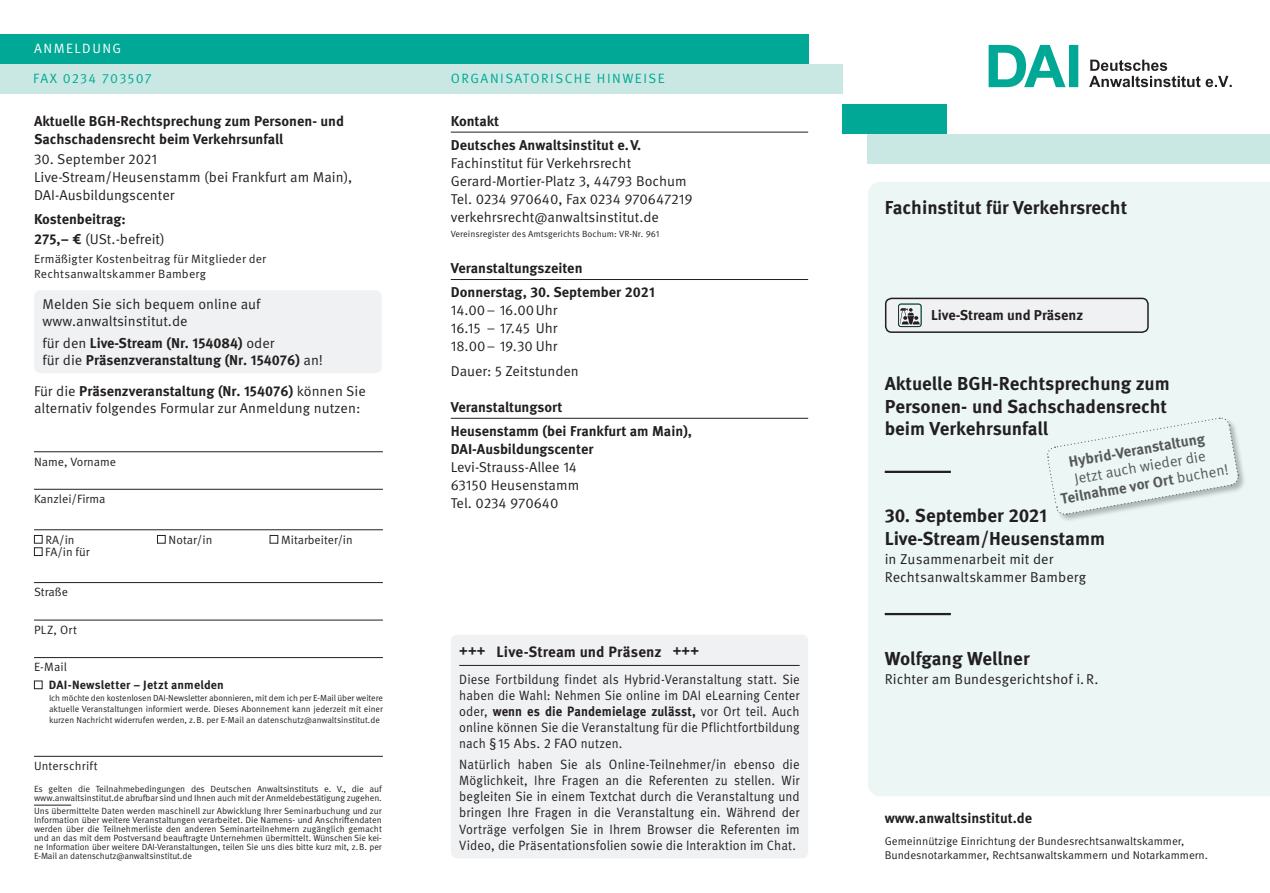
<style>
.page{position:relative;width:1270px;height:893px;background:#fff}
.page>*{position:absolute;margin:0;border:0;box-sizing:border-box;transform-origin:0 0}
.t1{font:700 18.75px/22.5px "Meta OT";letter-spacing:-.005em;color:#231f20}
.t2{font:700 15px "Meta OT";color:#57585a}
.t3{font:700 15px "Meta OT";letter-spacing:.005em;color:#231f20}
.t4{font:15px "Meta OT Norm";color:#57585a}
.t5{font:14.25px/18px "Meta OT Norm";color:#231f20}
.t6{font:700 14.25px/24.5px "Meta OT";color:#231f20}
.t7{font:13.5px/16.2px "Meta OT Norm";letter-spacing:.005em;color:#231f20;scale:.93 1}
.t8{font:700 13.5px "Meta OT";letter-spacing:.005em;color:#231f20;scale:.93 1}
.t9{font:13.5px "Meta OT Norm";letter-spacing:.11em;color:#00a895}
.t10{font:13.5px "Meta OT Norm";letter-spacing:.11em;color:#fff}
.t11{font:12px/14.4px "Meta OT Norm";letter-spacing:.005em;color:#231f20}
.t12{font:700 12px "Meta OT";letter-spacing:.015em;color:#231f20}
.t13{font:11.25px/13.5px "Meta OT Norm";color:#231f20}
.t14{font:9px/9px "Meta OT Norm";letter-spacing:-.01em;color:#231f20}
.t15{font:8.85px/10.6px "Meta OT Norm";color:#231f20;text-align:justify}
.s1{font-family:"Meta OT";font-weight:700}
.s2{font-family:"Meta OT Norm";font-weight:400}
.s3{font-size:13.5px}
</style>
<div class="page">
<div style="left:0;top:64px;width:842px;height:30px;background:#c9e8e4"></div>
<svg style="left:988px;top:45px;width:90px;height:42px"></svg>
<div style="left:868px;top:182px;width:401px;height:614px;background:#ebf6f5"></div>
<div style="left:867px;top:134px;width:402px;height:30px;background:#c9e8e4"></div>
<div style="left:0;top:34px;width:808px;height:30px;background:#00a895"></div>
<div style="left:842px;top:104px;width:104px;height:30px;background:#00a895"></div>
<hr style="left:450px;top:132px;width:358px;height:1px;background:#231f20">
<hr style="left:450px;top:279px;width:358px;height:1px;background:#231f20">
<hr style="left:450px;top:418px;width:358px;height:1px;background:#231f20">
<svg style="left:1089px;top:60px;width:142px;height:27px"></svg>
<hr style="left:884px;top:471px;width:66px;height:2px;background:#231f20">
<hr style="left:884px;top:613px;width:66px;height:2px;background:#231f20">
<hr style="left:34px;top:805px;width:37px;height:1px;background:#231f20">
<div style="left:885px;top:298px;width:262px;height:34px;background:#f0f1f2;border-radius:6px"></div>
<div style="left:884px;top:298px;width:264px;height:35px;border:2px solid #231f20;border-radius:6px"></div>
<svg style="left:898px;top:304px;width:23px;height:23px"></svg>
<div style="left:34px;top:290px;width:348px;height:83px;background:#f0f1f2;border-radius:6px"></div>
<hr style="left:34px;top:451px;width:349px;height:1px;background:#231f20">
<hr style="left:34px;top:489px;width:349px;height:1px;background:#231f20">
<hr style="left:34px;top:529px;width:349px;height:1px;background:#231f20">
<hr style="left:34px;top:582px;width:349px;height:1px;background:#231f20">
<hr style="left:34px;top:620px;width:349px;height:1px;background:#231f20">
<hr style="left:34px;top:657px;width:349px;height:1px;background:#231f20">
<hr style="left:34px;top:756px;width:349px;height:1px;background:#231f20">
<div style="left:34px;top:535px;width:9px;height:9px;border:1px solid #231f20"></div>
<div style="left:157px;top:535px;width:9px;height:9px;border:1px solid #231f20"></div>
<div style="left:270px;top:535px;width:8px;height:9px;border:1px solid #231f20"></div>
<div style="left:34px;top:547px;width:9px;height:9px;border:1px solid #231f20"></div>
<div style="left:34px;top:681px;width:9px;height:8px;border:1px solid #231f20"></div>
<div style="left:450px;top:635px;width:358px;height:223px;background:#f0f1f2;border-radius:6px"></div>
<hr style="left:459px;top:665px;width:340px;height:1px;background:#231f20">
<div style="left:1047px;top:418px;width:199px;height:105px;background:#231f20;opacity:.3"></div>
<svg style="left:1046px;top:417px;width:192px;height:98px;background:#e7f1f0"></svg>
<h3 class="t10" style="left:34px;top:40px;width:89px">ANMELDUNG</h3>
<h3 class="t9" style="left:33px;top:70px;width:120px">FAX 0234 703507</h3>
<h3 class="t9" style="left:451px;top:70px;width:215px">ORGANISATORISCHE HINWEISE</h3>
<h3 class="t6" style="left:34px;top:112px;width:311px;line-height:18px">Aktuelle BGH-Rechtsprechung zum Personen- und<br>Sachschadensrecht beim Verkehrsunfall</h3>
<h3 class="t5" style="left:34px;top:150px;width:320px">30. September 2021<br>Live-Stream/Heusenstamm (bei Frankfurt am Main),<br>DAI-Ausbildungscenter</h3>
<h3 class="t6" style="left:34px;top:207px;width:93px">Kostenbeitrag:</h3>
<h3 class="t5" style="left:34px;top:230px;width:132px"><span class="s1">275,– €</span> (USt.-befreit)</h3>
<h3 class="t11" style="left:34px;top:252px;width:233px">Ermäßigter Kostenbeitrag für Mitglieder der<br>Rechtsanwaltskammer Bamberg</h3>
<h3 class="t5" style="left:43px;top:296px;width:219px;line-height:17.1px">Melden Sie sich bequem online auf www.anwaltsinstitut.de</h3>
<h3 class="t6" style="left:43px;top:334px;width:282px;line-height:17.1px"><span class="s2">für den</span> Live-Stream (Nr. 154084) <span class="s2">oder<br>für die</span> Präsenzveranstaltung (Nr. 154076) <span class="s2">an!</span></h3>
<h3 class="t6" style="left:34px;top:379px;width:333px"><span class="s2">Für die</span> Präsenzveranstaltung (Nr. 154076) <span class="s2">können Sie</span></h3>
<h3 class="t5" style="left:34px;top:399px;width:328px">alternativ folgendes Formular zur Anmeldung nutzen:</h3>
<h3 class="t11" style="left:34px;top:454px;width:84px">Name, Vorname</h3>
<h3 class="t11" style="left:34px;top:492px;width:73px">Kanzlei/Firma</h3>
<h3 class="t11" style="left:46px;top:532px;width:31px">RA/in</h3>
<h3 class="t11" style="left:169px;top:532px;width:45px">Notar/in</h3>
<h3 class="t11" style="left:281px;top:532px;width:73px">Mitarbeiter/in</h3>
<h3 class="t11" style="left:45px;top:545px;width:46px">FA/in für</h3>
<h3 class="t11" style="left:34px;top:585px;width:35px">Straße</h3>
<h3 class="t11" style="left:34px;top:623px;width:45px">PLZ, Ort</h3>
<h3 class="t11" style="left:34px;top:660px;width:35px">E-Mail</h3>
<h3 class="t12" style="left:49px;top:678px;width:177px">DAI-Newsletter – Jetzt anmelden</h3>
<p class="t15" style="left:49px;top:693px;width:335px">Ich möchte den kostenlosen DAI-Newsletter abonnieren, mit dem ich per E-Mail über weitere aktuelle Veranstaltungen informiert werde. Dieses Abonnement kann jederzeit mit einer kurzen Nachricht widerrufen werden, z.B. per E-Mail an datenschutz@anwaltsinstitut.de</p>
<h3 class="t11" style="left:34px;top:759px;width:65px">Unterschrift</h3>
<p class="t14" style="left:34px;top:784px;width:349px">Es gelten die Teilnahmebedingungen des Deutschen Anwaltsinstituts e. V., die auf www.anwaltsinstitut.de abrufbar sind und Ihnen auch mit der Anmeldebestätigung zugehen.</p>
<p class="t14" style="left:34px;top:806px;width:349px;text-align:justify">Uns übermittelte Daten werden maschinell zur Abwicklung Ihrer Seminarbuchung und zur Information über weitere Veranstaltungen verarbeitet. Die Namens- und Anschriftendaten werden über die Teilnehmerliste den anderen Seminarteilnehmern zugänglich gemacht und an das mit dem Postversand beauftragte Unternehmen übermittelt. Wünschen Sie kei&shy;ne Information über weitere DAI-Veranstaltungen, teilen Sie uns dies bitte kurz mit, z.B. per E-Mail an datenschutz@anwaltsinstitut.de</p>
<h3 class="t6" style="left:450px;top:109px;width:192px">Kontakt<br>Deutsches Anwaltsinstitut e.V.</h3>
<h3 class="t5" style="left:450px;top:154px;width:243px">Fachinstitut für Verkehrsrecht Gerard-Mortier-Platz 3, 44793 Bochum Tel. 0234 970640, Fax 0234 970647219 verkehrsrecht@anwaltsinstitut.de</h3>
<p class="t14" style="left:450px;top:229px;width:210px">Vereinsregister des Amtsgerichts Bochum: VR-Nr. 961</p>
<h3 class="t6" style="left:450px;top:256px;width:206px">Veranstaltungszeiten<br>Donnerstag, 30. September 2021</h3>
<h3 class="t5" style="left:450px;top:302px;width:108px;text-align:justify">14.00– 16.00Uhr 16.15 – 17.45 Uhr 18.00– 19.30 Uhr</h3>
<h3 class="t5" style="left:450px;top:362px;width:130px">Dauer: 5 Zeitstunden</h3>
<h3 class="t6" style="left:450px;top:395px;width:243px">Veranstaltungsort<br>Heusenstamm (bei Frankfurt am Main),</h3>
<h3 class="t6" style="left:450px;top:437px;width:144px">DAI-Ausbildungscenter</h3>
<h3 class="t5" style="left:450px;top:458px;width:130px">Levi-Strauss-Allee 14<br>63150 Heusenstamm<br>Tel. 0234 970640</h3>
<h2 class="t3" style="left:459px;top:642px;width:241px"><span class="s3">+++</span> Live-Stream und Präsenz <span class="s3">+++</span></h2>
<h3 class="t7" style="left:459px;top:671px;width:367px">Diese Fortbildung findet als Hybrid-Veranstaltung statt. Sie haben die Wahl: Nehmen Sie online im DAI eLearning Center</h3>
<h3 class="t8" style="left:459px;top:703px;width:367px"><span class="s2">oder,</span> wenn es die Pandemielage zulässt, <span class="s2">vor Ort teil. Auch</span></h3>
<h3 class="t7" style="left:459px;top:720px;width:367px">online können Sie die Veranstaltung für die Pflichtfortbildung nach §15 Abs. 2 FAO nutzen.</h3>
<p class="t7" style="left:459px;top:756px;width:367px;text-align:justify">Natürlich haben Sie als Online-Teilnehmer/in ebenso die Möglichkeit, Ihre Fragen an die Referenten zu stellen. Wir begleiten Sie in einem Textchat durch die Veranstaltung und bringen Ihre Fragen in die Veranstaltung ein. Während der Vorträge verfolgen Sie in Ihrem Browser die Referenten im Video, die Präsentationsfolien sowie die Interaktion im Chat.</p>
<h1 class="t1" style="left:884px;top:196px;width:244px">Fachinstitut für Verkehrsrecht</h1>
<h3 class="t6" style="left:931px;top:303px;width:154px">Live-Stream und Präsenz</h3>
<h1 class="t1" style="left:884px;top:373px;width:286px">Aktuelle BGH-Rechtsprechung zum<br>Personen- und Sachschadensrecht beim Verkehrsunfall</h1>
<h2 class="t2" style="left:1067px;top:453px;width:139px;rotate:-10deg">Hybrid-Veranstaltung</h2>
<h2 class="t4" style="left:1072px;top:470px;width:134px;rotate:-10deg">Jetzt auch wieder die</h2>
<h2 class="t2" style="left:1058px;top:489px;width:172px;rotate:-10deg">Teilnahme vor Ort <span class="s2">buchen!</span></h2>
<h1 class="t1" style="left:884px;top:505px;width:222px">30. September 2021<br>Live-Stream/Heusenstamm</h1>
<h3 class="t5" style="left:884px;top:551px;width:203px;line-height:17.1px">in Zusammenarbeit mit der<br>Rechtsanwaltskammer Bamberg</h3>
<h1 class="t1" style="left:884px;top:647px;width:146px">Wolfgang Wellner</h1>
<h3 class="t5" style="left:884px;top:670px;width:215px">Richter am Bundesgerichtshof i.R.</h3>
<h3 class="t6" style="left:884px;top:806px;width:149px">www.anwaltsinstitut.de</h3>
<p class="t13" style="left:884px;top:835px;width:325px">Gemeinnützige Einrichtung der Bundesrechtsanwaltskammer,<br>Bundesnotarkammer, Rechtsanwaltskammern und Notarkammern.</p>
</div>
